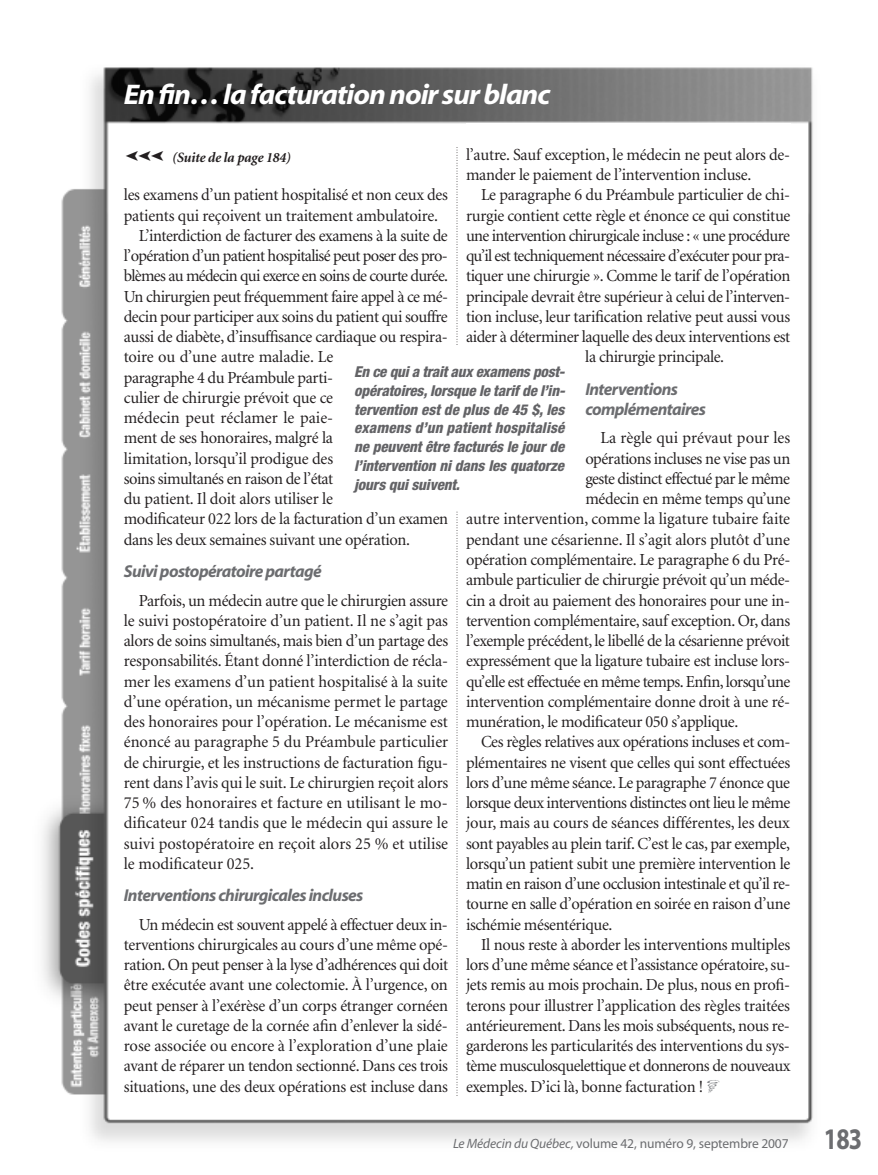
<style>
.page{position:relative;width:878px;height:1175px;background:#fff}
.page>*{position:absolute;margin:0;border:0;box-sizing:border-box;transform-origin:0 0}
.t1{font:700 30px "Myriad";color:#6c6d70;scale:.8 1}
.t2{font:italic 700 28.5px "Myriad";letter-spacing:-.035em;color:#fff;scale:1.05 1}
.t3{font:italic 700 17.25px/20.2px "Myriad";letter-spacing:-.035em;color:#6c6d70}
.t4{font:16.8px/20.2px "Minion";letter-spacing:-.02em;color:#231f20;text-align:justify}
.t5{font:16.8px "Minion";letter-spacing:-.04em;color:#231f20}
.t6{font:16.8px "Minion";color:#231f20}
.t7{font:italic 800 condensed 15px/18.8px "Helvetica Neue";letter-spacing:-.01em;color:#636366;text-align:justify}
.t8{font:italic 700 14.25px "Minion";letter-spacing:-.02em;color:#231f20}
.t9{font:14.25px "Zapf Dingbats";color:#231f20}
.t10{font:13.5px "Myriad";letter-spacing:-.01em;color:#6c6d70}
.s1{font-style:italic}
</style>
<div class="page">
<img style="left:42px;top:67px;width:771px;height:1075px">
<svg style="left:456px;top:147px;width:1px;height:199px"></svg>
<svg style="left:456px;top:512px;width:1px;height:584px"></svg>
<div style="left:124px;top:169px;width:324px;height:9px;background:#fff"></div>
<div style="left:466px;top:123px;width:324px;height:18px;background:#fff"></div>
<div style="left:342px;top:350px;width:234px;height:158px;background:#fff"></div>
<svg style="left:707px;top:1079px;width:12px;height:13px"></svg>
<h2 class="t2" style="left:124px;top:83px;width:408px">En fin… la facturation noir sur blanc</h2>
<p class="t4" style="left:466px;top:146px;width:326px">l’autre. Sauf exception, le médecin ne peut alors de&shy;mander le paiement de l’intervention incluse.</p>
<p class="t4" style="left:481px;top:186px;width:310px">Le paragraphe 6 du Préambule particulier de chi-</p>
<p class="t4" style="left:466px;top:206px;width:326px">rurgie contient cette règle et énonce ce qui constitue</p>
<p class="t5" style="left:466px;top:229px;width:325px">une intervention chirurgicale incluse : « une procédure</p>
<p class="t5" style="left:466px;top:249px;width:325px">qu’il est techniquement nécessaire d’exécuter pour pra-</p>
<p class="t4" style="left:466px;top:267px;width:326px">tiquer une chirurgie ». Comme le tarif de l’opération</p>
<p class="t4" style="left:466px;top:287px;width:326px">principale devrait être supérieur à celui de l’interven-</p>
<p class="t4" style="left:466px;top:308px;width:326px">tion incluse, leur tarification relative peut aussi vous</p>
<p class="t4" style="left:466px;top:328px;width:326px">aider à déterminer laquelle des deux interventions est</p>
<p class="t4" style="left:585px;top:348px;width:140px">la chirurgie principale.</p>
<p class="t3" style="left:585px;top:380px;width:122px">Interventions complémentaires</p>
<p class="t6" style="left:600px;top:431px;width:191px">La règle qui prévaut pour les</p>
<p class="t4" style="left:585px;top:449px;width:206px">opérations incluses ne vise pas un</p>
<p class="t4" style="left:585px;top:470px;width:206px">geste distinct effectué par le même</p>
<p class="t4" style="left:585px;top:490px;width:206px">médecin en même temps qu’une</p>
<p class="t6" style="left:466px;top:512px;width:325px">autre intervention, comme la ligature tubaire faite</p>
<p class="t4" style="left:466px;top:530px;width:325px">pendant une césarienne. Il s’agit alors plutôt d’une</p>
<p class="t4" style="left:466px;top:551px;width:326px">opération complémentaire. Le paragraphe 6 du Pré-</p>
<p class="t4" style="left:466px;top:571px;width:326px">ambule particulier de chirurgie prévoit qu’un méde-</p>
<p class="t4" style="left:466px;top:591px;width:325px">cin a droit au paiement des honoraires pour une in-</p>
<p class="t4" style="left:466px;top:611px;width:326px">tervention complémentaire, sauf exception. Or, dans</p>
<p class="t4" style="left:466px;top:632px;width:325px">l’exemple précédent, le libellé de la césarienne prévoit</p>
<p class="t4" style="left:466px;top:652px;width:326px">expressément que la ligature tubaire est incluse lors-</p>
<p class="t4" style="left:466px;top:672px;width:326px">qu’elle est effectuée en même temps. Enfin, lorsqu’une</p>
<p class="t4" style="left:466px;top:692px;width:325px">intervention complémentaire donne droit à une ré-</p>
<p class="t4" style="left:466px;top:713px;width:274px">munération, le modificateur 050 s’applique.</p>
<p class="t4" style="left:481px;top:733px;width:311px">Ces règles relatives aux opérations incluses et com-</p>
<p class="t4" style="left:466px;top:753px;width:326px">plémentaires ne visent que celles qui sont effectuées</p>
<p class="t4" style="left:466px;top:773px;width:325px">lors d’une même séance. Le paragraphe 7 énonce que</p>
<p class="t4" style="left:466px;top:794px;width:326px">lorsque deux interventions distinctes ont lieu le même</p>
<p class="t4" style="left:466px;top:814px;width:325px">jour, mais au cours de séances différentes, les deux</p>
<p class="t4" style="left:466px;top:834px;width:326px">sont payables au plein tarif. C’est le cas, par exemple,</p>
<p class="t4" style="left:466px;top:854px;width:326px">lorsqu’un patient subit une première intervention le</p>
<p class="t4" style="left:466px;top:875px;width:326px">matin en raison d’une occlusion intestinale et qu’il re-</p>
<p class="t4" style="left:466px;top:895px;width:326px">tourne en salle d’opération en soirée en raison d’une</p>
<p class="t4" style="left:466px;top:915px;width:148px">ischémie mésentérique.</p>
<p class="t4" style="left:481px;top:935px;width:311px">Il nous reste à aborder les interventions multiples</p>
<p class="t4" style="left:466px;top:956px;width:326px">lors d’une même séance et l’assistance opératoire, su-</p>
<p class="t4" style="left:466px;top:976px;width:326px">jets remis au mois prochain. De plus, nous en profi-</p>
<p class="t4" style="left:466px;top:996px;width:325px">terons pour illustrer l’application des règles traitées</p>
<p class="t4" style="left:466px;top:1016px;width:325px">antérieurement. Dans les mois subséquents, nous re-</p>
<p class="t4" style="left:466px;top:1037px;width:325px">garderons les particularités des interventions du sys-</p>
<p class="t4" style="left:466px;top:1057px;width:326px">tème musculosquelettique et donnerons de nouveaux</p>
<p class="t4" style="left:466px;top:1077px;width:239px">exemples. D’ici là, bonne facturation !</p>
<p class="t9" style="left:164px;top:164px;width:40px;rotate:-180deg">➤➤➤</p>
<p class="t8" style="left:172px;top:151px;width:120px">(Suite de la page 184)</p>
<p class="t4" style="left:124px;top:186px;width:325px">les examens d’un patient hospitalisé et non ceux des</p>
<p class="t4" style="left:124px;top:206px;width:316px">patients qui reçoivent un traitement ambulatoire.</p>
<p class="t4" style="left:139px;top:227px;width:310px">L’interdiction de facturer des examens à la suite de</p>
<p class="t5" style="left:124px;top:249px;width:325px">l’opération d’un patient hospitalisé peut poser des pro-</p>
<p class="t5" style="left:124px;top:269px;width:326px">blèmes au médecin qui exerce en soins de courte durée.</p>
<p class="t4" style="left:124px;top:287px;width:326px">Un chirurgien peut fréquemment faire appel à ce mé-</p>
<p class="t4" style="left:124px;top:308px;width:325px">decin pour participer aux soins du patient qui souffre</p>
<p class="t4" style="left:124px;top:328px;width:325px">aussi de diabète, d’insuffisance cardiaque ou respira-</p>
<p class="t4" style="left:124px;top:348px;width:211px">toire ou d’une autre maladie. Le</p>
<p class="t4" style="left:124px;top:368px;width:211px">paragraphe 4 du Préambule parti-</p>
<p class="t4" style="left:124px;top:389px;width:211px">culier de chirurgie prévoit que ce</p>
<p class="t6" style="left:124px;top:411px;width:211px">médecin peut réclamer le paie-</p>
<p class="t4" style="left:124px;top:429px;width:211px">ment de ses honoraires, malgré la</p>
<p class="t4" style="left:124px;top:449px;width:211px">limitation, lorsqu’il prodigue des</p>
<p class="t4" style="left:124px;top:470px;width:211px">soins simultanés en raison de l’état</p>
<p class="t4" style="left:124px;top:490px;width:211px">du patient. Il doit alors utiliser le</p>
<p class="t4" style="left:124px;top:510px;width:326px">modificateur 022 lors de la facturation d’un examen</p>
<p class="t4" style="left:124px;top:530px;width:288px">dans les deux semaines suivant une opération.</p>
<p class="t3" style="left:124px;top:563px;width:199px">Suivi postopératoire partagé</p>
<p class="t4" style="left:124px;top:591px;width:326px;text-indent:15px">Parfois, un médecin autre que le chirurgien assure le suivi postopératoire d’un patient. Il ne s’agit pas alors de soins simultanés, mais bien d’un partage des responsabilités. Étant donné l’interdiction de récla&shy;mer les examens d’un patient hospitalisé à la suite d’une opération, un mécanisme permet le partage des honoraires pour l’opération. Le mécanisme est énoncé au paragraphe 5 du Préambule particulier de chirurgie, et les instructions de facturation figu&shy;rent dans l’avis qui le suit. Le chirurgien reçoit alors 75 % des honoraires et facture en utilisant le mo&shy;dificateur 024 tandis que le médecin qui assure le suivi postopératoire en reçoit alors 25 % et utilise le modificateur 025.</p>
<p class="t3" style="left:124px;top:887px;width:241px">Interventions chirurgicales incluses</p>
<p class="t4" style="left:124px;top:915px;width:326px;text-indent:15px">Un médecin est souvent appelé à effectuer deux in&shy;terventions chirurgicales au cours d’une même opé&shy;ration. On peut penser à la lyse d’adhérences qui doit être exécutée avant une colectomie. À l’urgence, on peut penser à l’exérèse d’un corps étranger cornéen avant le curetage de la cornée afin d’enlever la sidé&shy;rose associée ou encore à l’exploration d’une plaie avant de réparer un tendon sectionné. Dans ces trois situations, une des deux opérations est incluse dans</p>
<p class="t7" style="left:354px;top:364px;width:212px">En ce qui a trait aux examens post&shy;opératoires, lorsque le tarif de l’in&shy;tervention est de plus de 45 $, les examens d’un patient hospitalisé ne peuvent être facturés le jour de l’intervention ni dans les quatorze jours qui suivent.</p>
<p class="t10" style="left:453px;top:1138px;width:337px"><span class="s1">Le Médecin du Québec,</span> volume 42, numéro 9, septembre 2007</p>
<h1 class="t1" style="left:823px;top:1127px;width:49px">183</h1>
</div>
